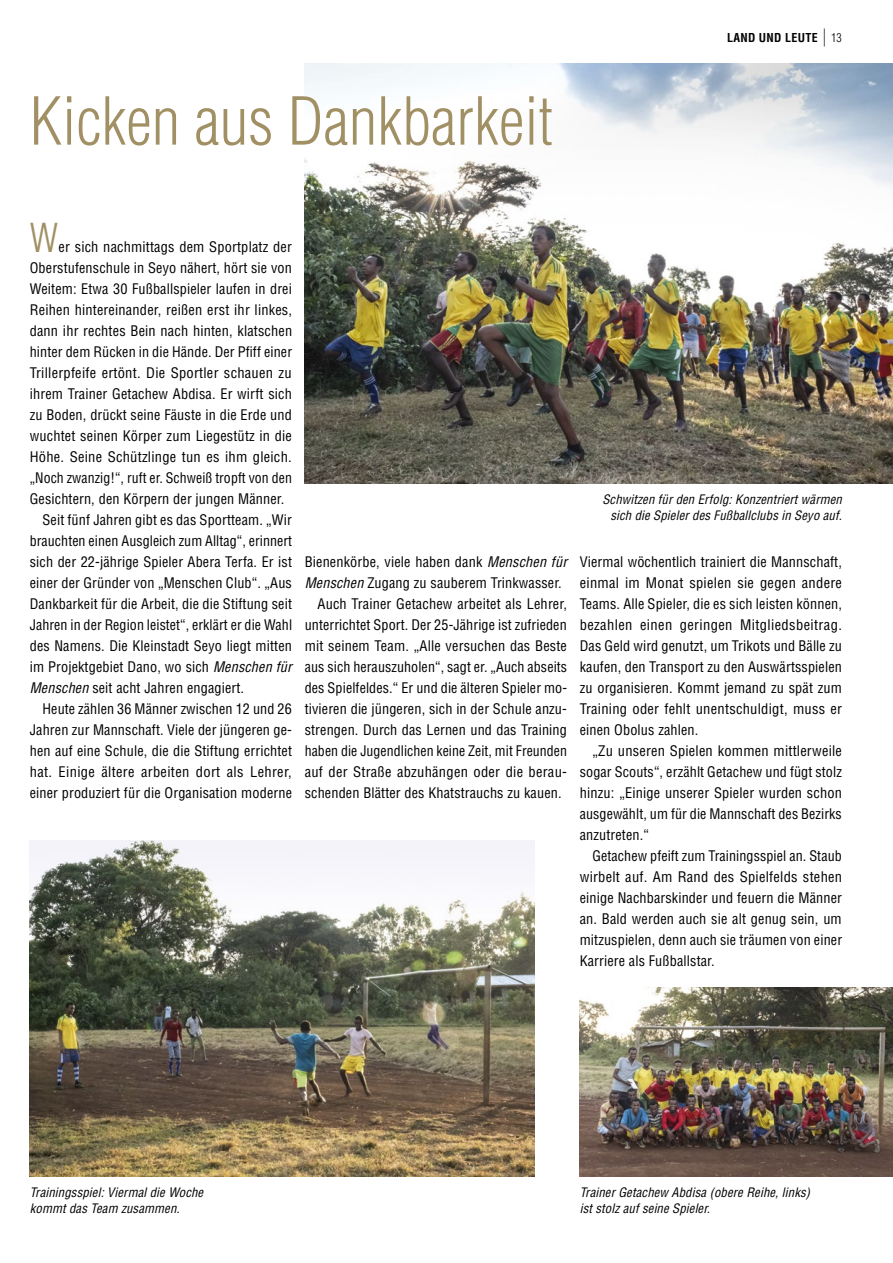
<style>
.page{position:relative;width:893px;height:1263px;background:#fff}
.page>*{position:absolute;margin:0;border:0;box-sizing:border-box;transform-origin:0 0}
.t1{font:300 condensed 64.5px "Helvetica";color:#a29065}
.t2{font:300 condensed 39px "Helvetica";color:#a29065}
.t3{font:condensed 14.25px/21px "Helvetica";letter-spacing:.01em;color:#000;text-align:justify}
.t4{font:italic condensed 12.75px/15.8px "Helvetica";letter-spacing:.01em;color:#000}
.t5{font:700 condensed 12px "Helvetica";letter-spacing:.025em;color:#000}
.s1{font-weight:300;font-size:18px}
.s2{font-weight:300}
.s3{font-style:italic}
</style>
<div class="page">
<img style="left:305px;top:63px;width:588px;height:420px">
<img style="left:30px;top:840px;width:505px;height:336px">
<img style="left:580px;top:987px;width:313px;height:189px">
<h1 class="t1" style="left:30px;top:81px;width:525px">Kicken aus Dankbarkeit</h1>
<p class="t5" style="left:727px;top:30px;width:116px">LAND UND LEUTE <span class="s1">|</span> <span class="s2">13</span></p>
<h2 class="t2" style="left:30px;top:214px;width:30px">W</h2>
<p class="t3" style="left:59px;top:236px;width:235px">er sich nachmittags dem Sportplatz der</p>
<p class="t3" style="left:30px;top:257px;width:264px">Oberstufenschule in Seyo nähert, hört sie von</p>
<p class="t3" style="left:30px;top:278px;width:264px">Weitem: Etwa 30 Fußballspieler laufen in drei</p>
<p class="t3" style="left:30px;top:299px;width:264px">Reihen hintereinander, reißen erst ihr linkes,</p>
<p class="t3" style="left:30px;top:320px;width:264px">dann ihr rechtes Bein nach hinten, klatschen</p>
<p class="t3" style="left:30px;top:341px;width:264px">hinter dem Rücken in die Hände. Der Pfiff einer</p>
<p class="t3" style="left:30px;top:362px;width:263px">Trillerpfeife ertönt. Die Sportler schauen zu</p>
<p class="t3" style="left:30px;top:383px;width:264px">ihrem Trainer Getachew Abdisa. Er wirft sich</p>
<p class="t3" style="left:30px;top:404px;width:264px">zu Boden, drückt seine Fäuste in die Erde und</p>
<p class="t3" style="left:30px;top:425px;width:264px">wuchtet seinen Körper zum Liegestütz in die</p>
<p class="t3" style="left:30px;top:446px;width:264px">Höhe. Seine Schützlinge tun es ihm gleich.</p>
<p class="t3" style="left:30px;top:467px;width:264px">„Noch zwanzig!“, ruft er. Schweiß tropft von den</p>
<p class="t3" style="left:30px;top:488px;width:256px">Gesichtern, den Körpern der jungen Männer.</p>
<p class="t3" style="left:43px;top:509px;width:251px">Seit fünf Jahren gibt es das Sportteam. „Wir</p>
<p class="t3" style="left:30px;top:530px;width:264px">brauchten einen Ausgleich zum Alltag“, erinnert</p>
<p class="t3" style="left:30px;top:551px;width:264px">sich der 22-jährige Spieler Abera Terfa. Er ist</p>
<p class="t3" style="left:30px;top:572px;width:264px">einer der Gründer von „Menschen Club“. „Aus</p>
<p class="t3" style="left:30px;top:593px;width:264px">Dankbarkeit für die Arbeit, die die Stiftung seit</p>
<p class="t3" style="left:30px;top:614px;width:264px">Jahren in der Region leistet“, erklärt er die Wahl</p>
<p class="t3" style="left:30px;top:635px;width:264px">des Namens. Die Kleinstadt Seyo liegt mitten</p>
<p class="t3" style="left:30px;top:656px;width:264px">im Projektgebiet Dano, wo sich <span class="s3">Menschen für</span></p>
<p class="t3" style="left:30px;top:677px;width:216px"><span class="s3">Menschen</span> seit acht Jahren engagiert.</p>
<p class="t3" style="left:43px;top:698px;width:251px">Heute zählen 36 Männer zwischen 12 und 26</p>
<p class="t3" style="left:30px;top:719px;width:264px">Jahren zur Mannschaft. Viele der jüngeren ge-</p>
<p class="t3" style="left:30px;top:740px;width:264px">hen auf eine Schule, die die Stiftung errichtet</p>
<p class="t3" style="left:30px;top:761px;width:263px">hat. Einige ältere arbeiten dort als Lehrer,</p>
<p class="t3" style="left:30px;top:782px;width:264px">einer produziert für die Organisation moderne</p>
<p class="t4" style="left:602px;top:491px;width:241px;text-align:right">Schwitzen für den Erfolg: Konzentriert wärmen sich die Spieler des Fußballclubs in Seyo auf.</p>
<p class="t3" style="left:305px;top:551px;width:264px">Bienenkörbe, viele haben dank <span class="s3">Menschen für</span></p>
<p class="t3" style="left:305px;top:572px;width:259px"><span class="s3">Menschen</span> Zugang zu sauberem Trinkwasser.</p>
<p class="t3" style="left:317px;top:593px;width:251px">Auch Trainer Getachew arbeitet als Lehrer,</p>
<p class="t3" style="left:305px;top:614px;width:264px">unterrichtet Sport. Der 25-Jährige ist zufrieden</p>
<p class="t3" style="left:305px;top:635px;width:264px">mit seinem Team. „Alle versuchen das Beste</p>
<p class="t3" style="left:305px;top:656px;width:264px">aus sich herauszuholen“, sagt er. „Auch abseits</p>
<p class="t3" style="left:305px;top:677px;width:264px">des Spielfeldes.“ Er und die älteren Spieler mo-</p>
<p class="t3" style="left:305px;top:698px;width:264px">tivieren die jüngeren, sich in der Schule anzu-</p>
<p class="t3" style="left:305px;top:719px;width:264px">strengen. Durch das Lernen und das Training</p>
<p class="t3" style="left:305px;top:740px;width:264px">haben die Jugendlichen keine Zeit, mit Freunden</p>
<p class="t3" style="left:305px;top:761px;width:264px">auf der Straße abzuhängen oder die berau-</p>
<p class="t3" style="left:305px;top:782px;width:258px">schenden Blätter des Khatstrauchs zu kauen.</p>
<p class="t3" style="left:580px;top:551px;width:264px">Viermal wöchentlich trainiert die Mannschaft, einmal im Monat spielen sie gegen andere Teams. Alle Spieler, die es sich leisten können, bezahlen einen geringen Mitgliedsbeitrag.<br>Das Geld wird genutzt, um Trikots und Bälle zu kaufen, den Transport zu den Auswärtsspielen zu organisieren. Kommt jemand zu spät zum Training oder fehlt unentschuldigt, muss er einen Obolus zahlen.</p>
<p class="t3" style="left:580px;top:740px;width:264px;text-indent:13px">„Zu unseren Spielen kommen mittlerweile sogar Scouts“, erzählt Getachew und fügt stolz hinzu: „Einige unserer Spieler wurden schon ausgewählt, um für die Mannschaft des Bezirks anzutreten.“</p>
<p class="t3" style="left:580px;top:845px;width:264px;text-indent:13px">Getachew pfeift zum Trainingsspiel an. Staub wirbelt auf. Am Rand des Spielfelds stehen einige Nachbarskinder und feuern die Männer an. Bald werden auch sie alt genug sein, um mitzuspielen, denn auch sie träumen von einer Karriere als Fußballstar.</p>
<p class="t4" style="left:30px;top:1184px;width:175px">Trainingsspiel: Viermal die Woche kommt das Team zusammen.</p>
<p class="t4" style="left:580px;top:1184px;width:232px">Trainer Getachew Abdisa (obere Reihe, links) ist stolz auf seine Spieler.</p>
</div>
